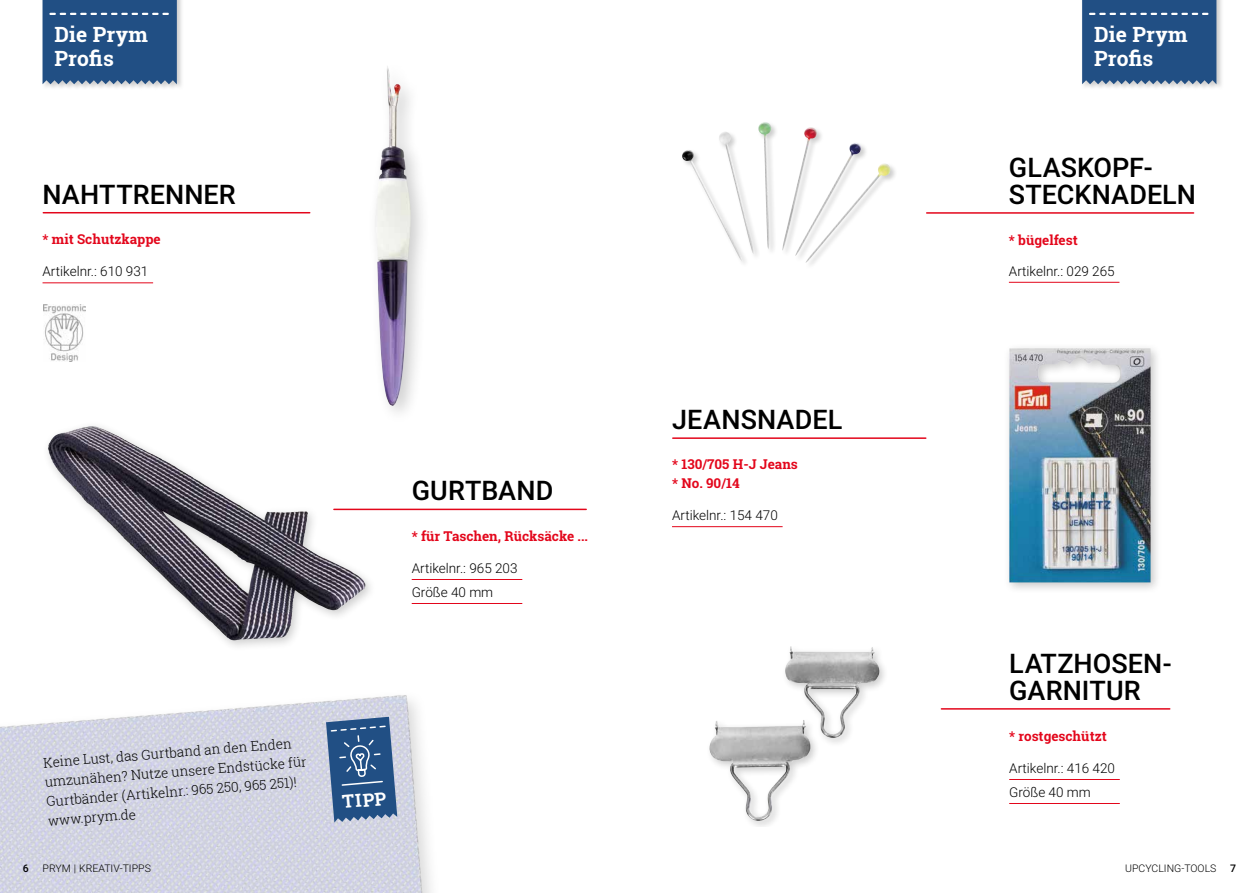
<style>
.page{position:relative;width:1259px;height:893px;background:#fff}
.page>*{position:absolute;margin:0;border:0;box-sizing:border-box;transform-origin:0 0}
.t1{font:500 27px/27px "Roboto";letter-spacing:.005em;color:#000}
.t2{font:700 21px/24px "Roboto Slab";letter-spacing:.01em;color:#fff}
.t3{font:700 18px "Roboto Slab";color:#fff}
.t4{font:300 13.5px/19.6px "Roboto Slab";color:#000}
.t5{font:300 13.5px/24px "Roboto";color:#000}
.t6{font:700 13.5px/19.5px "Roboto Slab";color:#e3061b}
.t7{font:300 10.5px "Roboto";color:#000}
.t8{font:500 10.5px "Roboto";color:#000}
</style>
<div class="page">
<div style="left:42px;top:420px;width:335px;height:232px;background:#000;opacity:.2"></div>
<img style="left:48px;top:426px;width:190px;height:214px">
<hr style="left:334px;top:509px;width:252px;height:1px;background:#e3061b">
<hr style="left:412px;top:579px;width:110px;height:1px;background:#e3061b">
<hr style="left:412px;top:603px;width:110px;height:1px;background:#e3061b">
<img style="left:682px;top:122px;width:209px;height:141px">
<hr style="left:1009px;top:282px;width:110px;height:1px;background:#e3061b">
<img style="left:0;top:695px;width:431px;height:198px">
<svg style="left:326px;top:717px;width:71px;height:106px;background:#496e99"></svg>
<div style="left:366px;top:59px;width:65px;height:366px;background:#000;opacity:.2"></div>
<img style="left:375px;top:65px;width:36px;height:341px">
<hr style="left:43px;top:282px;width:110px;height:1px;background:#e3061b">
<img style="left:43px;top:305px;width:42px;height:56px">
<hr style="left:1009px;top:779px;width:110px;height:1px;background:#e3061b">
<hr style="left:1009px;top:803px;width:110px;height:1px;background:#e3061b">
<hr style="left:941px;top:708px;width:228px;height:2px;background:#e3061b">
<hr style="left:673px;top:437px;width:253px;height:2px;background:#e3061b">
<hr style="left:672px;top:526px;width:110px;height:1px;background:#e3061b">
<div style="left:1003px;top:342px;width:159px;height:253px;background:#000;opacity:.2"></div>
<img style="left:1009px;top:348px;width:141px;height:234px">
<div style="left:41px;top:0;width:143px;height:91px;background:#000;opacity:.2"></div>
<div style="left:43px;top:0;width:134px;height:84px;background:#214f84"></div>
<div style="left:1080px;top:0;width:144px;height:91px;background:#000;opacity:.2"></div>
<div style="left:1082px;top:0;width:134px;height:84px;background:#214f84"></div>
<img style="left:709px;top:646px;width:170px;height:175px">
<hr style="left:926px;top:212px;width:267px;height:2px;background:#e3061b">
<hr style="left:43px;top:212px;width:267px;height:1px;background:#e3061b">
<h2 class="t2" style="left:54px;top:22px;width:95px">Die Prym<br>Profis</h2>
<h2 class="t2" style="left:1094px;top:22px;width:95px">Die Prym<br>Profis</h2>
<h1 class="t1" style="left:43px;top:179px;width:195px">NAHTTRENNER</h1>
<p class="t6" style="left:43px;top:230px;width:120px">* mit Schutzkappe</p>
<p class="t5" style="left:43px;top:259px;width:107px">Artikelnr.: 610 931</p>
<h1 class="t1" style="left:412px;top:476px;width:143px">GURTBAND</h1>
<p class="t6" style="left:412px;top:526px;width:178px">* für Taschen, Rücksäcke ...</p>
<p class="t5" style="left:412px;top:555px;width:107px">Artikelnr.: 965 203<br>Größe 40 mm</p>
<p class="t4" style="left:43px;top:751px;width:264px;rotate:-4deg">Keine Lust, das Gurtband an den Enden umzunähen? Nutze unsere Endstücke für Gurtbänder (Artikelnr.: 965 250, 965 251)! www.prym.de</p>
<h3 class="t3" style="left:341px;top:790px;width:46px;rotate:-5deg">TIPP</h3>
<h1 class="t1" style="left:672px;top:405px;width:172px">JEANSNADEL</h1>
<p class="t6" style="left:672px;top:454px;width:127px">* 130/705 H-J Jeans * No. 90/14</p>
<p class="t5" style="left:672px;top:503px;width:107px">Artikelnr.: 154 470</p>
<h1 class="t1" style="left:1009px;top:153px;width:189px">GLASKOPF-<br>STECKNADELN</h1>
<p class="t6" style="left:1009px;top:230px;width:70px">* bügelfest</p>
<p class="t5" style="left:1009px;top:258px;width:107px">Artikelnr.: 029 265</p>
<h1 class="t1" style="left:1009px;top:649px;width:164px">LATZHOSEN-<br>GARNITUR</h1>
<p class="t6" style="left:1009px;top:726px;width:99px">* rostgeschützt</p>
<p class="t5" style="left:1009px;top:755px;width:107px">Artikelnr.: 416 420<br>Größe 40 mm</p>
<p class="t8" style="left:23px;top:861px;width:7px">6</p>
<p class="t7" style="left:43px;top:861px;width:110px">PRYM | KREATIV-TIPPS</p>
<p class="t7" style="left:1125px;top:861px;width:93px">UPCYCLING-TOOLS</p>
<p class="t8" style="left:1230px;top:861px;width:7px">7</p>
</div>
